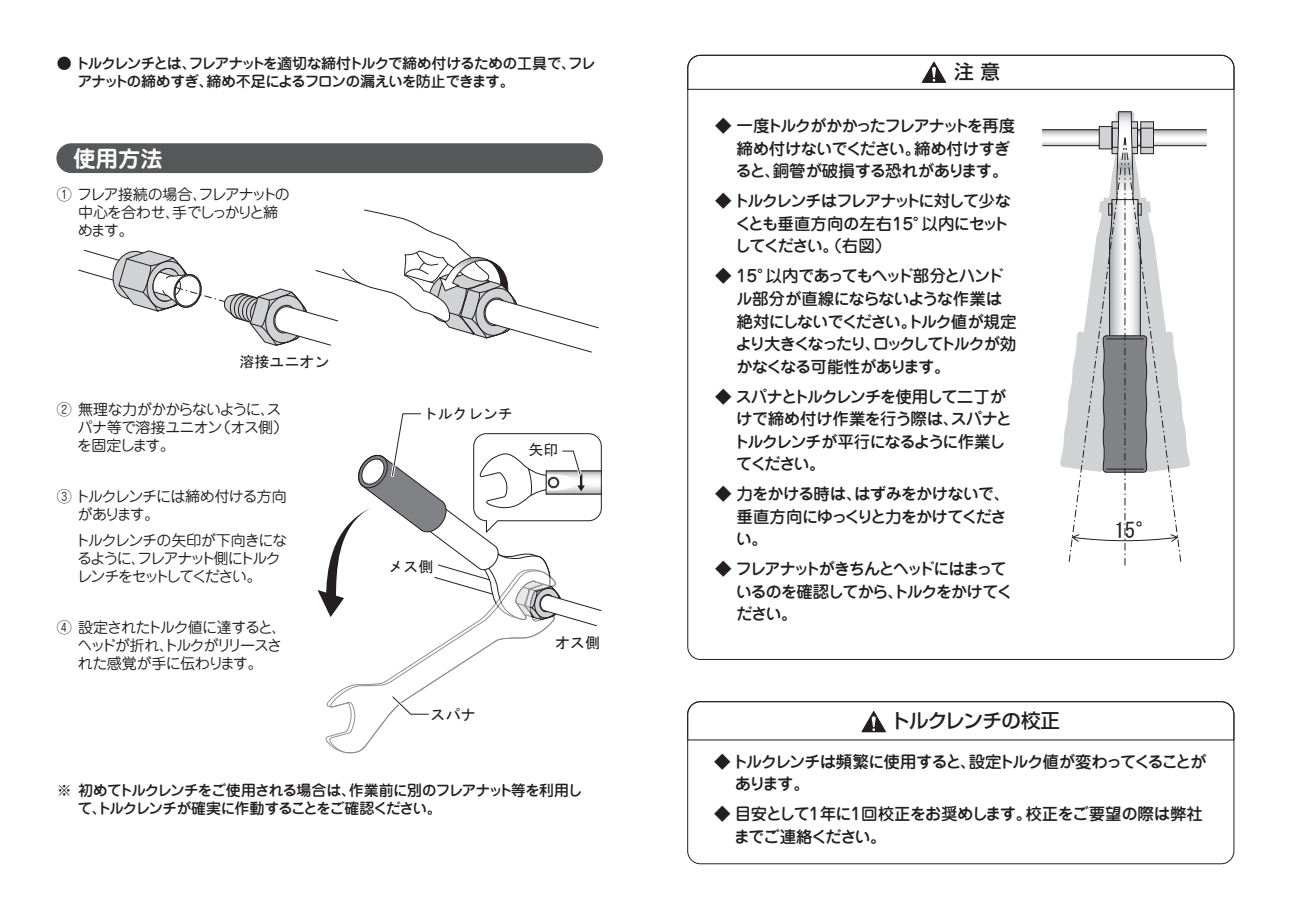
<style>
.page{position:relative;width:1289px;height:919px;background:#fff}
.page>*{position:absolute;margin:0;border:0;box-sizing:border-box;transform-origin:0 0}
.t1{font:700 22.35px "Jun 501 Pro";color:#fff}
.t2{font:21px "MS Gothic";color:#231f20}
.t3{font:500 19.5px "Shin Go Pro";letter-spacing:-.035em;color:#231f20}
.t4{font:500 16.5px/22.5px "Jun 34 Pro";letter-spacing:-.085em;color:#231f20}
.t5{font:500 16.5px/22.5px "Jun 34 Pro";letter-spacing:-.11em;color:#231f20}
.t6{font:500 16.5px/22.5px "Jun 34 Pro";letter-spacing:-.045em;color:#231f20}
.t7{font:500 16.5px/22.5px "Jun 34 Pro";letter-spacing:-.105em;color:#231f20}
.t8{font:500 15px/18px "Jun 34 Pro";letter-spacing:-.085em;color:#231f20}
.t9{font:15px/18px "Jun 201 Pro";letter-spacing:-.075em;color:#231f20}
.t10{font:15px/18px "Jun 201 Pro";letter-spacing:-.1em;color:#231f20}
.t11{font:15px/18px "Jun 201 Pro";letter-spacing:-.055em;color:#231f20}
.t12{font:15px/18px "Jun 201 Pro";letter-spacing:-.11em;color:#231f20}
.t13{font:15px "MS Gothic";color:#231f20}
</style>
<div class="page">
<svg style="left:78px;top:209px;width:521px;height:144px"></svg>
<svg style="left:317px;top:413px;width:285px;height:340px"></svg>
<div style="left:473px;top:433px;width:128px;height:88px;border:1px solid #231f20;border-radius:13px"></div>
<svg style="left:1042px;top:130px;width:164px;height:15px"></svg>
<hr style="left:1042px;top:129px;width:164px;height:1px;background:#231f20">
<hr style="left:1042px;top:145px;width:164px;height:1px;background:#231f20">
<svg style="left:1059px;top:111px;width:130px;height:455px"></svg>
<svg style="left:687px;top:55px;width:547px;height:35px"></svg>
<svg style="left:687px;top:701px;width:547px;height:39px"></svg>
<div style="left:56px;top:143px;width:547px;height:30px;background:#57585a;border-radius:15px"></div>
<p class="t8" style="left:77px;top:52px;width:520px;text-indent:-21px">● トルクレンチとは、フレアナットを適切な締付トルクで締め付けるための工具で、フレアナットの締めすぎ、締め不足によるフロンの漏えいを防止できます。</p>
<h1 class="t1" style="left:73px;top:140px;width:91px">使用方法</h1>
<p class="t12" style="left:78px;top:184px;width:213px;text-indent:-21px">① フレア接続の場合、フレアナットの中心を合わせ、手でしっかりと締めます。</p>
<p class="t13" style="left:239px;top:353px;width:91px">溶接ユニオン</p>
<p class="t11" style="left:77px;top:398px;width:212px;text-indent:-20px">② 無理な力がかからないように、スパナ等で溶接ユニオン（オス側）を固定します。</p>
<p class="t9" style="left:77px;top:485px;width:211px;text-indent:-21px">③ トルクレンチには締め付ける方向があります。</p>
<p class="t10" style="left:76px;top:529px;width:213px">トルクレンチの矢印が下向きになるように、フレアナット側にトルクレンチをセットしてください。</p>
<p class="t9" style="left:78px;top:616px;width:210px;text-indent:-21px">④ 設定されたトルク値に達すると、ヘッドが折れ、トルクがリリースされた感覚が手に伝わります。</p>
<p class="t13" style="left:423px;top:406px;width:91px">トルクレンチ</p>
<p class="t13" style="left:528px;top:442px;width:31px">矢印</p>
<p class="t13" style="left:388px;top:558px;width:46px">メス側</p>
<p class="t13" style="left:430px;top:706px;width:46px">スパナ</p>
<p class="t13" style="left:555px;top:635px;width:46px">オス側</p>
<p class="t8" style="left:77px;top:779px;width:507px;text-indent:-21px">※ 初めてトルクレンチをご使用される場合は、作業前に別のフレアナット等を利用して、トルクレンチが確実に作動することをご確認ください。</p>
<p class="t3" style="left:954px;top:55px;width:47px">注 意</p>
<p class="t4" style="left:735px;top:113px;width:281px;text-indent:-20px">◆ 一度トルクがかかったフレアナットを再度締め付けないでください。締め付けすぎると、銅管が破損する恐れがあります。</p>
<p class="t4" style="left:734px;top:188px;width:278px;text-align:justify;text-indent:-19px">◆ トルクレンチはフレアナットに対して少なくとも垂直方向の左右15°以内にセットしてください。（右図）</p>
<p class="t4" style="left:735px;top:263px;width:282px;text-indent:-20px">◆ 15°以内であってもヘッド部分とハンドル部分が直線にならないような作業は絶対にしないでください。トルク値が規定より大きくなったり、ロックしてトルクが効かなくなる可能性があります。</p>
<p class="t4" style="left:733px;top:383px;width:280px;text-indent:-18px">◆ スパナとトルクレンチを使用して二丁がけで締め付け作業を行う際は、スパナとトルクレンチが平行になるように作業してください。</p>
<p class="t4" style="left:735px;top:481px;width:276px;text-indent:-20px">◆ 力をかける時は、はずみをかけないで、垂直方向にゆっくりと力をかけてください。</p>
<p class="t5" style="left:735px;top:556px;width:278px;text-indent:-20px">◆ フレアナットがきちんとヘッドにはまっているのを確認してから、トルクをかけてください。</p>
<p class="t3" style="left:890px;top:704px;width:171px">トルクレンチの校正</p>
<p class="t2" style="left:1114px;top:519px;width:43px">15°</p>
<p class="t7" style="left:735px;top:748px;width:473px;text-indent:-21px">◆ トルクレンチは頻繁に使用すると、設定トルク値が変わってくることがあります。</p>
<p class="t6" style="left:733px;top:801px;width:471px;text-indent:-20px">◆ 目安として1年に1回校正をお奨めします。校正をご要望の際は弊社までご連絡ください。</p>
</div>
